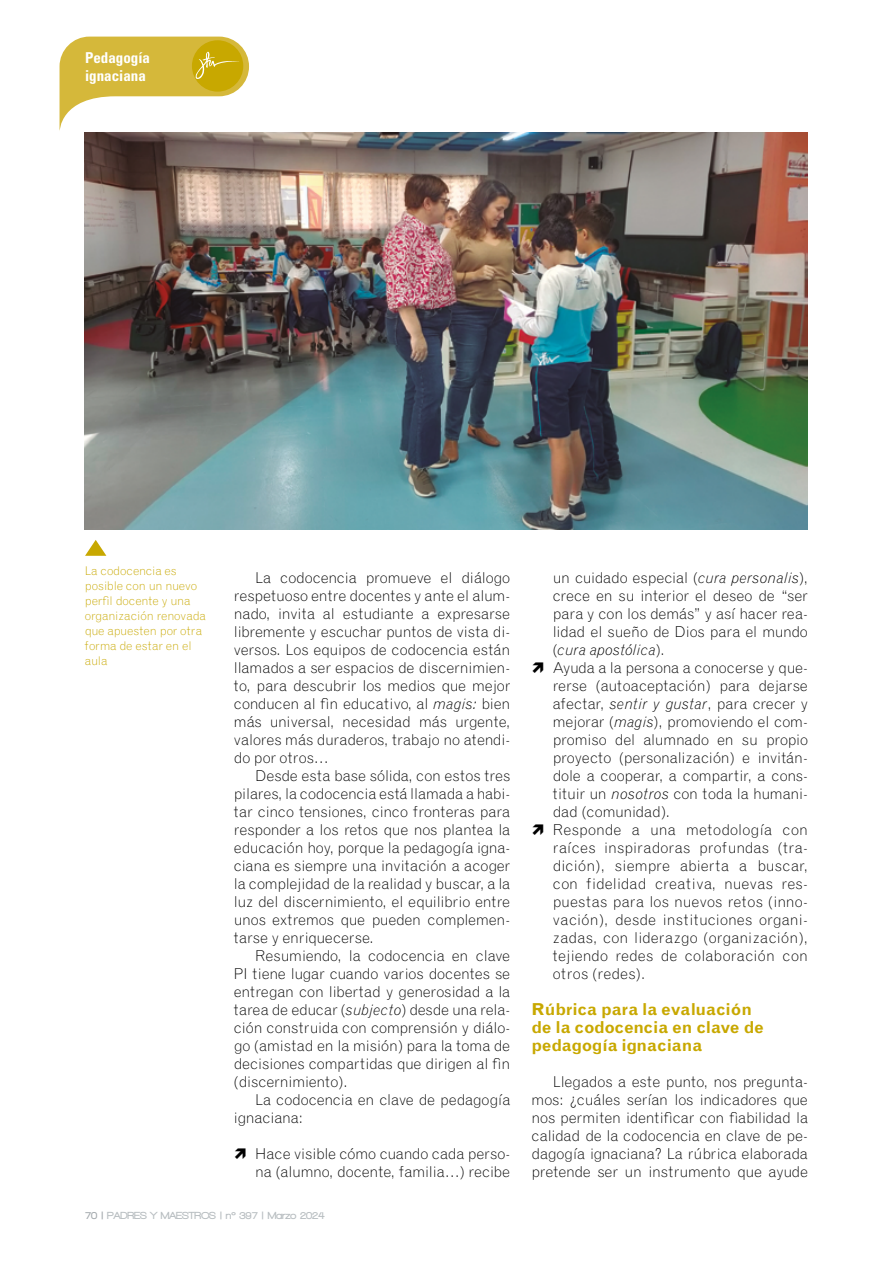
<style>
.page{position:relative;width:893px;height:1263px;background:#fff}
.page>*{position:absolute;margin:0;border:0;box-sizing:border-box;transform-origin:0 0}
.Ladillo{font:700 16.5px/18px "Grotesque";letter-spacing:-.015em;color:#c8a800}
.t1{font:300 15px/18px "Grotesque";letter-spacing:-.01em;color:#000;text-align:justify}
.t2{font:700 condensed 15px/18px "Univers";color:#fff}
.PIE_DE_FOTO{font:300 12px/15px "Grotesque";letter-spacing:-.01em;color:#c8a800}
.t3{font:900 10.5px "Walkway";color:#b7bdc0}
.s1{font-style:italic}
.s2{color:#a3a9ad}
</style>
<div class="page">
<svg style="left:60px;top:37px;width:189px;height:92px"></svg>
<img style="left:85px;top:133px;width:723px;height:396px">
<svg style="left:85px;top:540px;width:21px;height:16px"></svg>
<p class="t2" style="left:85px;top:49px;width:67px">Pedagogía ignaciana</p>
<p class="PIE_DE_FOTO" style="left:85px;top:563px;width:123px">La codocencia es posible con un nuevo perfil docente y una organización renovada que apuesten por otra forma de estar en el aula</p>
<p class="t1" style="left:234px;top:568px;width:278px;text-indent:21px">La codocencia promueve el diálogo respetuoso entre docentes y ante el alum&shy;nado, invita al estudiante a expresarse libremente y escuchar puntos de vista di&shy;versos. Los equipos de codocencia están llamados a ser espacios de discernimien&shy;to, para descubrir los medios que mejor conducen al fin educativo, al <span class="s1">magis:</span> bien más universal, necesidad más urgente, valores más duraderos, trabajo no atendi&shy;do por otros…</p>
<p class="t1" style="left:234px;top:766px;width:278px;text-indent:21px">Desde esta base sólida, con estos tres pilares, la codocencia está llamada a habi&shy;tar cinco tensiones, cinco fronteras para responder a los retos que nos plantea la educación hoy, porque la pedagogía igna&shy;ciana es siempre una invitación a acoger la complejidad de la realidad y buscar, a la luz del discernimiento, el equilibrio entre unos extremos que pueden complemen&shy;tarse y enriquecerse.</p>
<p class="t1" style="left:234px;top:946px;width:278px;text-indent:21px">Resumiendo, la codocencia en clave PI tiene lugar cuando varios docentes se entregan con libertad y generosidad a la tarea de educar (<span class="s1">subjecto</span>) desde una rela&shy;ción construida con comprensión y diálo&shy;go (amistad en la misión) para la toma de decisiones compartidas que dirigen al fin (discernimiento).</p>
<p class="t1" style="left:234px;top:1090px;width:278px;text-indent:21px">La codocencia en clave de pedagogía ignaciana:</p>
<p class="t1" style="left:255px;top:1144px;width:257px">Hace visible cómo cuando cada perso&shy;na (alumno, docente, familia…) recibe</p>
<p class="t3" style="left:85px;top:1209px;width:241px"><span class="s2">70 |</span> PADRES Y MAESTROS | nº 397 | Marzo 2024</p>
<p class="t1" style="left:553px;top:568px;width:257px">un cuidado especial (<span class="s1">cura personalis</span>), crece en su interior el deseo de “ser para y con los demás” y así hacer rea&shy;lidad el sueño de Dios para el mundo (<span class="s1">cura apostólica</span>).</p>
<p class="t1" style="left:553px;top:658px;width:257px">Ayuda a la persona a conocerse y que&shy;rerse (autoaceptación) para dejarse afectar, <span class="s1">sentir y gustar</span>, para crecer y mejorar (<span class="s1">magis</span>), promoviendo el com&shy;promiso del alumnado en su propio proyecto (personalización) e invitán&shy;dole a cooperar, a compartir, a cons&shy;tituir un <span class="s1">nosotros</span> con toda la humani&shy;dad (comunidad).</p>
<p class="t1" style="left:553px;top:820px;width:257px">Responde a una metodología con raíces inspiradoras profundas (tra&shy;dición), siempre abierta a buscar, con fidelidad creativa, nuevas res&shy;puestas para los nuevos retos (inno&shy;vación), desde instituciones organi&shy;zadas, con liderazgo (organización), tejiendo redes de colaboración con otros (redes).</p>
<p class="Ladillo" style="left:531px;top:1000px;width:234px">Rúbrica para la evaluación de la codocencia en clave de pedagogía ignaciana</p>
<p class="t1" style="left:531px;top:1072px;width:278px;text-indent:21px">Llegados a este punto, nos pregunta&shy;mos: ¿cuáles serían los indicadores que nos permiten identificar con fiabilidad la calidad de la codocencia en clave de pe&shy;dagogía ignaciana? La rúbrica elaborada pretende ser un instrumento que ayude</p>
</div>
